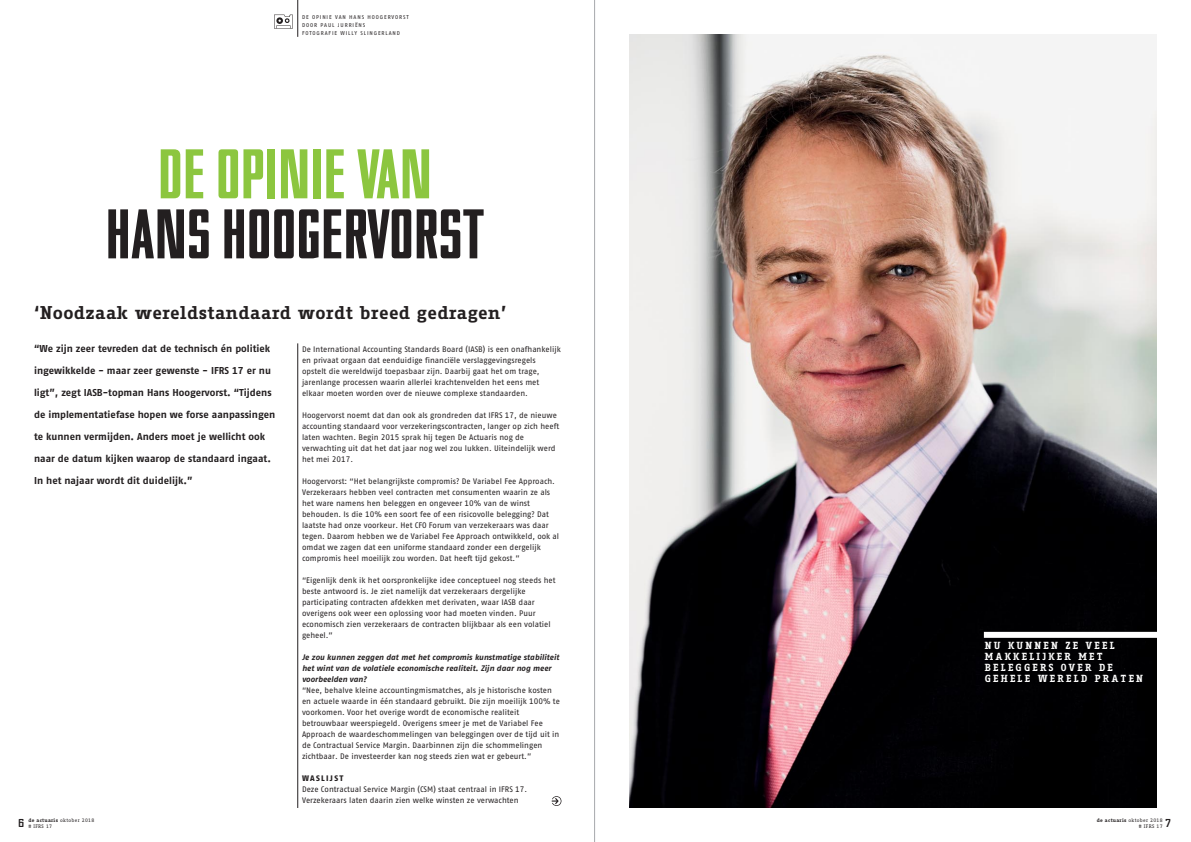
<style>
.page{position:relative;width:1191px;height:842px;background:#fff}
.page>*{position:absolute;margin:0;border:0;box-sizing:border-box;transform-origin:0 0}
.t1{font:70px "Nesobrite Cd Bl";color:#231f20}
.t2{font:70px "Nesobrite Cd Bl";color:#8cc63f}
.t3{font:700 18px "Fago Correspondence Serif Pro";letter-spacing:.02em;color:#231f20}
.t4{font:12px "Nesobrite Sc Bl";color:#231f20}
.t5{font:700 10px "Fago OT";color:#231f20}
.t6{font:700 10px/11px "Fago Correspondence Serif Pro";letter-spacing:.21em;color:#fff}
.t7{font:8px/11px "Fago OT";color:#231f20}
.t8{font:italic 700 8px/11px "Fago OT";color:#231f20}
.t9{font:800 8px "Fago OT";letter-spacing:.16em;color:#231f20}
.t10{font:5.5px/8px "Fago OT";letter-spacing:.16em;color:#231f20}
.t11{font:5px "Fago Correspondence Serif Pro";letter-spacing:.05em;color:#231f20}
.s1{font-weight:700}
</style>
<div class="page">
<svg style="left:274px;top:15px;width:19px;height:14px"></svg>
<img style="left:629px;top:34px;width:528px;height:774px">
<svg style="left:552px;top:796px;width:9px;height:10px"></svg>
<hr style="left:297px;top:0;width:1px;height:37px;background:#231f20">
<hr style="left:297px;top:343px;width:1px;height:465px;background:#231f20">
<hr style="left:594px;top:0;width:1px;height:842px;background:#a7a9ac">
<div style="left:984px;top:632px;width:184px;height:6px;background:#fff"></div>
<p class="t10" style="left:302px;top:13px;width:108px">DE OPINIE VAN HANS HOOGERVORST<br>DOOR PAUL JURRIËNS<br>FOTOGRAFIE WILLY SLINGERLAND</p>
<h1 class="t2" style="left:158px;top:133px;width:275px">DE OPINIE VAN</h1>
<h1 class="t1" style="left:106px;top:193px;width:380px">HANS HOOGERVORST</h1>
<h2 class="t3" style="left:34px;top:306px;width:474px">‘Noodzaak wereldstandaard wordt breed gedragen’</h2>
<p class="t7" style="left:302px;top:344px;width:260px">De International Accounting Standards Board (IASB) is een onafhankelijk en privaat orgaan dat eenduidige financiële verslaggevingsregels opstelt die wereldwijd toepasbaar zijn. Daarbij gaat het om trage, jarenlange processen waarin allerlei krachtenvelden het eens met elkaar moeten worden over de nieuwe complexe standaarden.</p>
<p class="t7" style="left:302px;top:410px;width:259px">Hoogervorst noemt dat dan ook als grondreden dat IFRS 17, de nieuwe accounting standaard voor verzekeringscontracten, langer op zich heeft laten wachten. Begin 2015 sprak hij tegen De Actuaris nog de verwachting uit dat het dat jaar nog wel zou lukken. Uiteindelijk werd het mei 2017.</p>
<p class="t7" style="left:302px;top:476px;width:259px">Hoogervorst: “Het belangrijkste compromis? De Variabel Fee Approach.<br>Verzekeraars hebben veel contracten met consumenten waarin ze als het ware namens hen beleggen en ongeveer 10% van de winst behouden. Is die 10% een soort fee of een risicovolle belegging? Dat laatste had onze voorkeur. Het CFO Forum van verzekeraars was daar tegen. Daarom hebben we de Variabel Fee Approach ontwikkeld, ook al omdat we zagen dat een uniforme standaard zonder een dergelijk compromis heel moeilijk zou worden. Dat heeft tijd gekost.”</p>
<p class="t7" style="left:302px;top:575px;width:255px">“Eigenlijk denk ik het oorspronkelijke idee conceptueel nog steeds het beste antwoord is. Je ziet namelijk dat verzekeraars dergelijke participating contracten afdekken met derivaten, waar IASB daar overigens ook weer een oplossing voor had moeten vinden. Puur economisch zien verzekeraars de contracten blijkbaar als een volatiel geheel.”</p>
<p class="t8" style="left:302px;top:652px;width:259px">Je zou kunnen zeggen dat met het compromis kunstmatige stabiliteit het wint van de volatiele economische realiteit. Zijn daar nog meer voorbeelden van?</p>
<p class="t7" style="left:302px;top:685px;width:259px">“Nee, behalve kleine accountingmismatches, als je historische kosten en actuele waarde in één standaard gebruikt. Die zijn moeilijk 100% te voorkomen. Voor het overige wordt de economische realiteit betrouwbaar weerspiegeld. Overigens smeer je met de Variabel Fee Approach de waardeschommelingen van beleggingen over de tijd uit in de Contractual Service Margin. Daarbinnen zijn die schommelingen zichtbaar. De investeerder kan nog steeds zien wat er gebeurt.”</p>
<p class="t9" style="left:302px;top:774px;width:43px">WASLIJST</p>
<p class="t7" style="left:302px;top:784px;width:227px">Deze Contractual Service Margin (CSM) staat centraal in IFRS 17.<br>Verzekeraars laten daarin zien welke winsten ze verwachten</p>
<p class="t5" style="left:34px;top:345px;width:238px">“We zijn zeer tevreden dat de technisch én politiek</p>
<p class="t5" style="left:34px;top:367px;width:238px">ingewikkelde - maar zeer gewenste - IFRS 17 er nu</p>
<p class="t5" style="left:34px;top:389px;width:239px">ligt”, zegt IASB-topman Hans Hoogervorst. “Tijdens</p>
<p class="t5" style="left:34px;top:411px;width:243px">de implementatiefase hopen we forse aanpassingen</p>
<p class="t5" style="left:34px;top:433px;width:233px">te kunnen vermijden. Anders moet je wellicht ook</p>
<p class="t5" style="left:34px;top:455px;width:238px">naar de datum kijken waarop de standaard ingaat.</p>
<p class="t5" style="left:34px;top:477px;width:160px">In het najaar wordt dit duidelijk.”</p>
<p class="t6" style="left:985px;top:641px;width:160px">NU KUNNEN ZE VEEL<br>MAKKELIJKER MET<br>BELEGGERS OVER DE<br>GEHELE WERELD PRATEN</p>
<p class="t11" style="left:1096px;top:819px;width:67px"><span class="s1">de actuaris</span> oktober 2018</p>
<h3 class="t4" style="left:1165px;top:816px;width:7px">7</h3>
<p class="t11" style="left:28px;top:819px;width:67px"><span class="s1">de actuaris</span> oktober 2018</p>
<h3 class="t4" style="left:19px;top:816px;width:7px">6</h3>
<p class="t11" style="left:1138px;top:824px;width:25px"># IFRS 17</p>
<p class="t11" style="left:28px;top:824px;width:25px"># IFRS 17</p>
</div>
